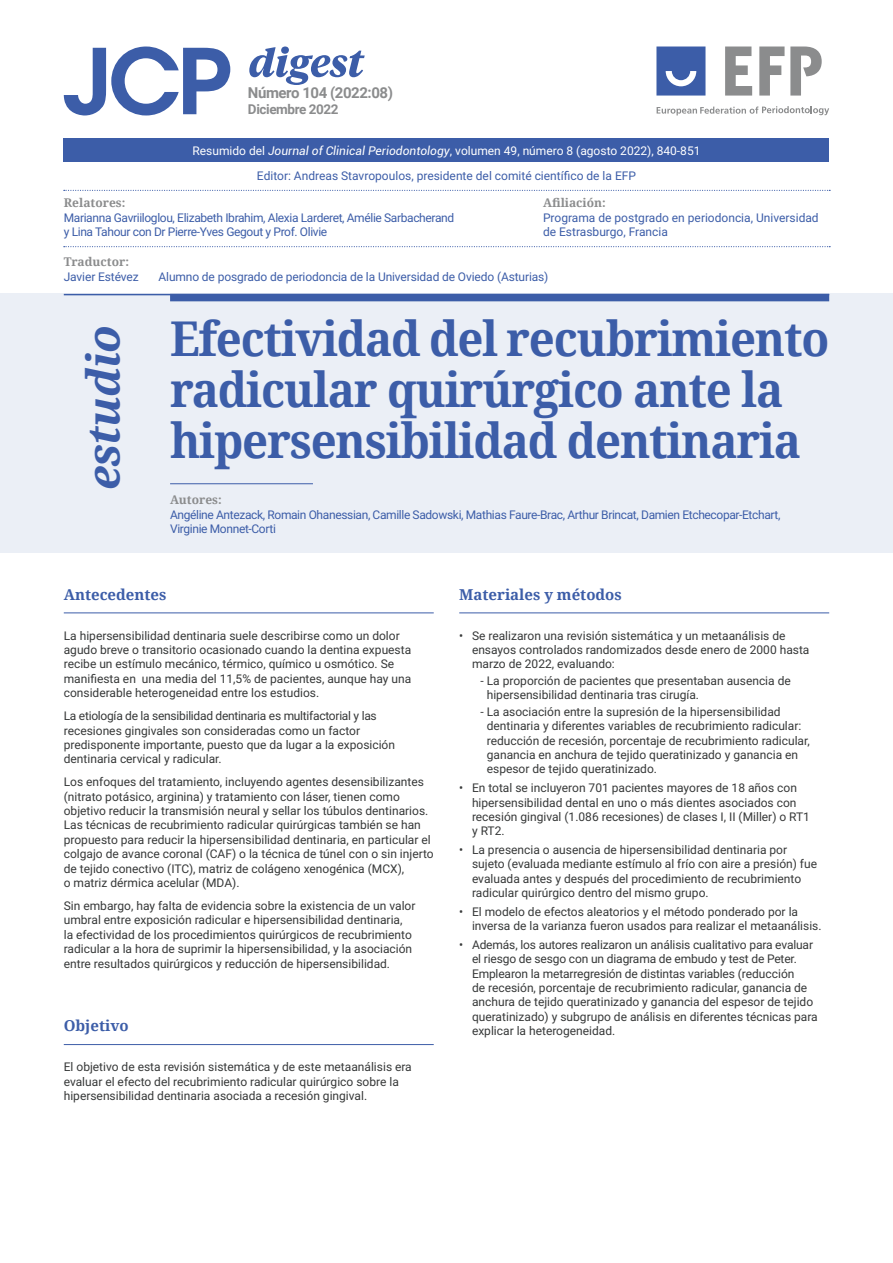
<style>
.page{position:relative;width:893px;height:1263px;background:#fff}
.page>*{position:absolute;margin:0;border:0;box-sizing:border-box;transform-origin:0 0}
.t1{font:700 48px/51px "Noto Serif";letter-spacing:-.025em;color:#3c5da8;scale:.95 1}
.t2{font:italic 700 45px "Noto Serif";letter-spacing:-.02em;color:#3c5da8}
.t3{font:700 15px "Noto Serif";color:#3c5da8}
.t4{font:700 15px "Roboto";letter-spacing:-.03em;color:#8b8c8d}
.t5{font:700 13.5px "Roboto";letter-spacing:-.03em;color:#8b8c8d}
.t6{font:12px/14.4px "Roboto";color:#363838}
.t7{font:12px/14.4px "Roboto";letter-spacing:-.03em;color:#3c5da8}
.t8{font:12px/14.4px "Roboto";color:#3c5da8}
.t9{font:12px "Roboto";color:#fff}
.t10{font:12px "Roboto";letter-spacing:-.01em;color:#3c5da8}
.t11{font:700 12px "Noto Serif";color:#8b8c8d}
.s1{font-style:italic}
</style>
<div class="page">
<div style="left:64px;top:139px;width:765px;height:23px;background:#3c5da8"></div>
<svg style="left:64px;top:47px;width:166px;height:68px"></svg>
<svg style="left:249px;top:47px;width:116px;height:38px"></svg>
<hr style="left:64px;top:613px;width:370px;height:1px;background:#3c5da8">
<hr style="left:64px;top:1044px;width:370px;height:1px;background:#3c5da8">
<hr style="left:459px;top:613px;width:370px;height:1px;background:#3c5da8">
<svg style="left:64px;top:190px;width:766px;height:1px"></svg>
<div style="left:0;top:293px;width:893px;height:260px;background:#ebeff6"></div>
<hr style="left:64px;top:294px;width:765px;height:1px;background:#3c5da8">
<div style="left:170px;top:294px;width:659px;height:7px;background:#3c5da8"></div>
<hr style="left:170px;top:483px;width:143px;height:1px;background:#3c5da8">
<svg style="left:656px;top:47px;width:49px;height:49px;background:#5270b2"></svg>
<svg style="left:657px;top:106px;width:172px;height:9px"></svg>
<svg style="left:725px;top:47px;width:27px;height:49px"></svg>
<svg style="left:759px;top:47px;width:25px;height:49px"></svg>
<svg style="left:790px;top:47px;width:32px;height:49px"></svg>
<svg style="left:64px;top:246px;width:766px;height:1px"></svg>
<p class="t4" style="left:248px;top:82px;width:146px">Número 104 (2022:08)</p>
<p class="t5" style="left:248px;top:100px;width:92px">Diciembre 2022</p>
<p class="t9" style="left:192px;top:142px;width:509px">Resumido del <span class="s1">Journal of Clinical Periodontology</span>, volumen 49, número 8 (agosto 2022), 840-851</p>
<p class="t8" style="left:257px;top:168px;width:381px">Editor: Andreas Stavropoulos, presidente del comité científico de la EFP</p>
<p class="t11" style="left:64px;top:195px;width:63px">Relatores:</p>
<p class="t7" style="left:64px;top:210px;width:392px">Marianna Gavriiloglou, Elizabeth Ibrahim, Alexia Larderet, Amélie Sarbacherand y Lina Tahour con Dr Pierre-Yves Gegout y Prof. Olivie</p>
<p class="t11" style="left:543px;top:195px;width:64px">Afiliación:</p>
<p class="t8" style="left:543px;top:210px;width:277px">Programa de postgrado en periodoncia, Universidad de Estrasburgo, Francia</p>
<p class="t11" style="left:64px;top:253px;width:67px">Traductor:</p>
<p class="t10" style="left:64px;top:268px;width:76px">Javier Estévez</p>
<p class="t10" style="left:159px;top:268px;width:391px">Alumno de posgrado de periodoncia de la Universidad de Oviedo (Asturias)</p>
<h2 class="t2" style="left:72px;top:490px;width:166px;rotate:-90deg">estudio</h2>
<h1 class="t1" style="left:170px;top:312px;width:695px">Efectividad del recubrimiento radicular quirúrgico ante la hipersensibilidad dentinaria</h1>
<p class="t11" style="left:170px;top:492px;width:53px">Autores:</p>
<p class="t7" style="left:170px;top:507px;width:612px">Angéline Antezack, Romain Ohanessian, Camille Sadowski, Mathias Faure-Brac, Arthur Brincat, Damien Etchecopar-Etchart,<br>Virginie Monnet-Corti</p>
<p class="t3" style="left:64px;top:584px;width:104px">Antecedentes</p>
<p class="t6" style="left:64px;top:628px;width:349px">La hipersensibilidad dentinaria suele describirse como un dolor agudo breve o transitorio ocasionado cuando la dentina expuesta recibe un estímulo mecánico, térmico, químico u osmótico. Se manifiesta en una media del 11,5% de pacientes, aunque hay una considerable heterogeneidad entre los estudios.</p>
<p class="t6" style="left:64px;top:708px;width:333px">La etiología de la sensibilidad dentinaria es multifactorial y las recesiones gingivales son consideradas como un factor predisponente importante, puesto que da lugar a la exposición dentinaria cervical y radicular.</p>
<p class="t6" style="left:64px;top:774px;width:371px">Los enfoques del tratamiento, incluyendo agentes desensibilizantes (nitrato potásico, arginina) y tratamiento con láser, tienen como objetivo reducir la transmisión neural y sellar los túbulos dentinarios.<br>Las técnicas de recubrimiento radicular quirúrgicas también se han propuesto para reducir la hipersensibilidad dentinaria, en particular el colgajo de avance coronal (CAF) o la técnica de túnel con o sin injerto de tejido conectivo (ITC), matriz de colágeno xenogénica (MCX),<br>o matriz dérmica acelular (MDA).</p>
<p class="t6" style="left:64px;top:898px;width:353px">Sin embargo, hay falta de evidencia sobre la existencia de un valor umbral entre exposición radicular e hipersensibilidad dentinaria,<br>la efectividad de los procedimientos quirúrgicos de recubrimiento radicular a la hora de suprimir la hipersensibilidad, y la asociación entre resultados quirúrgicos y reducción de hipersensibilidad.</p>
<p class="t3" style="left:64px;top:1015px;width:66px">Objetivo</p>
<p class="t6" style="left:64px;top:1059px;width:349px">El objetivo de esta revisión sistemática y de este metaanálisis era evaluar el efecto del recubrimiento radicular quirúrgico sobre la hipersensibilidad dentinaria asociada a recesión gingival.</p>
<p class="t3" style="left:459px;top:584px;width:164px">Materiales y métodos</p>
<p class="t6" style="left:472px;top:628px;width:339px;text-indent:-13px">• Se realizaron una revisión sistemática y un metaanálisis de ensayos controlados randomizados desde enero de 2000 hasta marzo de 2022, evaluando:</p>
<p class="t6" style="left:487px;top:673px;width:306px;text-indent:-6px">- La proporción de pacientes que presentaban ausencia de hipersensibilidad dentinaria tras cirugía.</p>
<p class="t6" style="left:487px;top:704px;width:325px;text-indent:-6px">- La asociación entre la supresión de la hipersensibilidad dentinaria y diferentes variables de recubrimiento radicular: reducción de recesión, porcentaje de recubrimiento radicular, ganancia en anchura de tejido queratinizado y ganancia en espesor de tejido queratinizado.</p>
<p class="t6" style="left:472px;top:780px;width:340px;text-indent:-13px">• En total se incluyeron 701 pacientes mayores de 18 años con hipersensibilidad dental en uno o más dientes asociados con recesión gingival (1.086 recesiones) de clases I, II (Miller) o RT1 y RT2.</p>
<p class="t6" style="left:472px;top:842px;width:347px;text-indent:-13px">• La presencia o ausencia de hipersensibilidad dentinaria por sujeto (evaluada mediante estímulo al frío con aire a presión) fue evaluada antes y después del procedimiento de recubrimiento radicular quirúrgico dentro del mismo grupo.</p>
<p class="t6" style="left:472px;top:904px;width:351px;text-indent:-13px">• El modelo de efectos aleatorios y el método ponderado por la inversa de la varianza fueron usados para realizar el metaanálisis.</p>
<p class="t6" style="left:472px;top:937px;width:347px;text-indent:-13px">• Además, los autores realizaron un análisis cualitativo para evaluar el riesgo de sesgo con un diagrama de embudo y test de Peter.<br>Emplearon la metarregresión de distintas variables (reducción<br>de recesión, porcentaje de recubrimiento radicular, ganancia de anchura de tejido queratinizado y ganancia del espesor de tejido queratinizado) y subgrupo de análisis en diferentes técnicas para explicar la heterogeneidad.</p>
</div>
